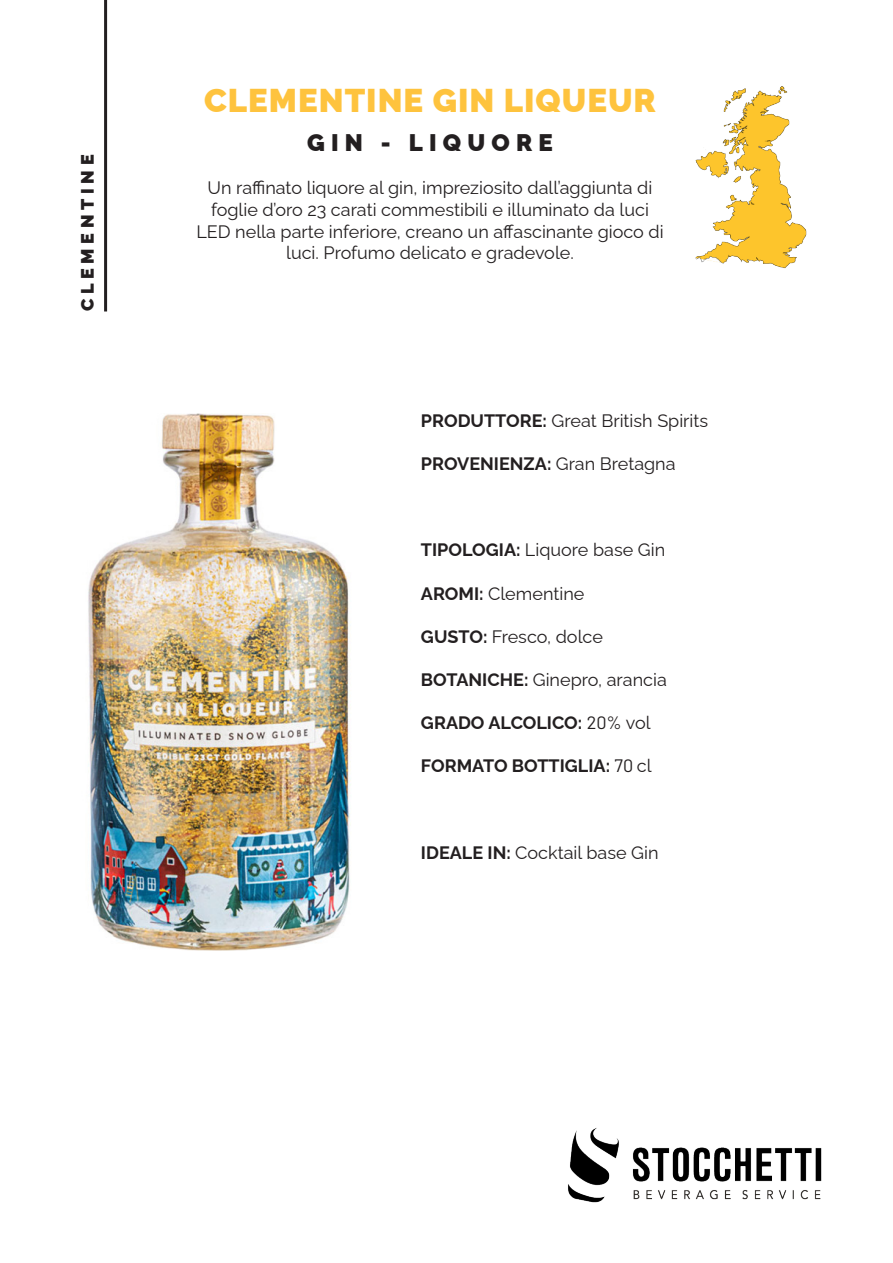
<style>
.page{position:relative;width:893px;height:1263px;background:#fff}
.page>*{position:absolute;margin:0;border:0;box-sizing:border-box;transform-origin:0 0}
.t1{font:900 33px "Raleway";letter-spacing:.03em;color:#fec33e}
.t2{font:900 24px "Raleway";letter-spacing:.26em;color:#231f20}
.t3{font:18px/21.6px "Raleway";color:#231f20;text-align:center}
.t4{font:700 18px "Raleway";color:#231f20}
.t5{font:900 18px "Raleway";letter-spacing:.26em;color:#231f20}
.s1{font-weight:700}
.s2{font-weight:400}
.s3{font-family:"Barlow";font-weight:400}
</style>
<div class="page">
<img style="left:568px;top:1128px;width:254px;height:75px">
<img style="left:88px;top:414px;width:263px;height:536px">
<hr style="left:104px;top:0;width:3px;height:311px;background:#231f20">
<img style="left:695px;top:86px;width:112px;height:183px">
<p class="t5" style="left:73px;top:311px;width:158px;rotate:-90deg">CLEMENTINE</p>
<p class="t1" style="left:204px;top:74px;width:453px">CLEMENTINE GIN LIQUEUR</p>
<p class="t2" style="left:307px;top:124px;width:247px">GIN - LIQUORE</p>
<p class="t3" style="left:196px;top:175px;width:469px">Un raffinato liquore al gin, impreziosito dall’aggiunta di foglie d’oro 23 carati commestibili e illuminato da luci LED nella parte inferiore, creano un affascinante gioco di luci. Profumo delicato e gradevole.</p>
<p class="t3" style="left:421px;top:408px;width:289px"><span class="s1">PRODUTTORE:</span> Great British Spirits</p>
<p class="t4" style="left:421px;top:449px;width:256px">PROVENIENZA: <span class="s2">Gran Bretagna</span></p>
<p class="t3" style="left:421px;top:537px;width:246px"><span class="s1">TIPOLOGIA:</span> Liquore base Gin</p>
<p class="t3" style="left:421px;top:580px;width:165px"><span class="s1">AROMI:</span> Clementine</p>
<p class="t3" style="left:421px;top:624px;width:183px"><span class="s1">GUSTO:</span> Fresco, dolce</p>
<p class="t3" style="left:421px;top:667px;width:247px"><span class="s1">BOTANICHE:</span> Ginepro, arancia</p>
<p class="t4" style="left:421px;top:708px;width:231px">GRADO ALCOLICO: <span class="s3">20%</span> <span class="s2">vol</span></p>
<p class="t4" style="left:421px;top:752px;width:232px">FORMATO BOTTIGLIA: <span class="s3">70</span> <span class="s2">cl</span></p>
<p class="t3" style="left:421px;top:840px;width:239px"><span class="s1">IDEALE IN:</span> Cocktail base Gin</p>
</div>
